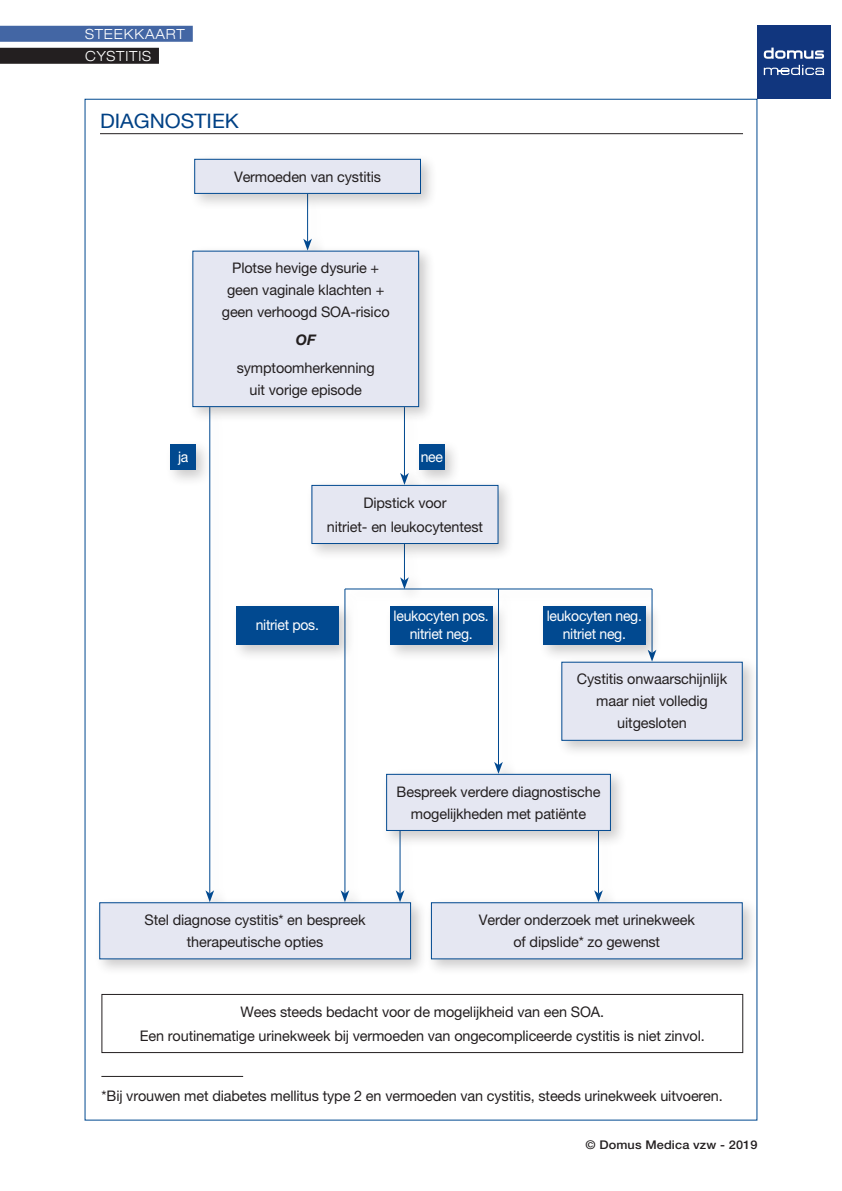
<style>
.page{position:relative;width:842px;height:1191px;background:#fff}
.page>*{position:absolute;margin:0;border:0;box-sizing:border-box;transform-origin:0 0}
.Titel_0{font:20px "Helvetica Neue LT Pro";color:#014185;scale:1.05 1}
.Body{font:14.6px/22px "Helvetica Neue LT Pro";letter-spacing:-.01em;color:#231f20;text-align:center}
.Body-2{font:14.6px "Helvetica Neue LT Pro";letter-spacing:-.02em;color:#fff;scale:.96 1}
.Body-3{font:italic 700 14.6px "Helvetica Neue LT Pro";color:#231f20}
.t1{font:300 expanded 14px/22px "Helvetica Neue LT Pro";letter-spacing:.06em;color:#fff;scale:.95 1}
.t2{font:500 12px "Helvetica Neue LT Pro";letter-spacing:.01em;color:#231f20;scale:1.06 1}
</style>
<div class="page">
<div style="left:0;top:26px;width:193px;height:16px;background:#4366a4"></div>
<div style="left:0;top:48px;width:159px;height:16px;background:#231f20"></div>
<div style="left:757px;top:26px;width:74px;height:73px;background:#11367e"></div>
<svg style="left:764px;top:48px;width:60px;height:11px"></svg>
<svg style="left:764px;top:65px;width:60px;height:10px"></svg>
<hr style="left:307px;top:194px;width:1px;height:48px;background:#014990">
<svg style="left:303px;top:239px;width:9px;height:6px"></svg>
<hr style="left:209px;top:407px;width:1px;height:486px;background:#014990">
<svg style="left:205px;top:890px;width:9px;height:7px"></svg>
<hr style="left:404px;top:407px;width:1px;height:69px;background:#014990">
<svg style="left:400px;top:473px;width:9px;height:6px"></svg>
<hr style="left:345px;top:588px;width:307px;height:1px;background:#014990">
<div style="left:490px;top:586px;width:28px;height:202px;background:#fefefe"></div>
<hr style="left:498px;top:589px;width:1px;height:176px;background:#014990">
<svg style="left:494px;top:762px;width:9px;height:6px"></svg>
<div style="left:337px;top:586px;width:28px;height:331px;background:#fefefe"></div>
<hr style="left:345px;top:589px;width:1px;height:304px;background:#014990">
<svg style="left:341px;top:890px;width:8px;height:7px"></svg>
<hr style="left:400px;top:831px;width:1px;height:62px;background:#014990">
<svg style="left:396px;top:890px;width:8px;height:7px"></svg>
<hr style="left:598px;top:831px;width:1px;height:62px;background:#014990">
<svg style="left:594px;top:890px;width:9px;height:7px"></svg>
<div style="left:396px;top:541px;width:28px;height:62px;background:#fdfdfd"></div>
<hr style="left:404px;top:544px;width:1px;height:36px;background:#014990">
<svg style="left:400px;top:577px;width:9px;height:12px"></svg>
<div style="left:187px;top:245px;width:248px;height:179px;background:#231f20;opacity:.23"></div>
<div style="left:193px;top:251px;width:226px;height:155px;background:#e5e7f2"></div>
<div style="left:192px;top:251px;width:227px;height:156px;border:1px solid #014990"></div>
<div style="left:189px;top:153px;width:248px;height:57px;background:#231f20;opacity:.23"></div>
<div style="left:195px;top:159px;width:225px;height:34px;background:#e5e7f2"></div>
<div style="left:194px;top:159px;width:227px;height:35px;border:1px solid #014990"></div>
<div style="left:306px;top:479px;width:209px;height:82px;background:#231f20;opacity:.23"></div>
<div style="left:312px;top:485px;width:186px;height:58px;background:#e5e7f2"></div>
<div style="left:311px;top:485px;width:187px;height:59px;border:1px solid #014990"></div>
<div style="left:556px;top:656px;width:203px;height:101px;background:#231f20;opacity:.23"></div>
<div style="left:562px;top:662px;width:180px;height:78px;background:#e5e7f2"></div>
<div style="left:561px;top:661px;width:182px;height:80px;border:1px solid #014990"></div>
<div style="left:381px;top:768px;width:247px;height:79px;background:#231f20;opacity:.23"></div>
<div style="left:387px;top:774px;width:223px;height:56px;background:#e5e7f2"></div>
<div style="left:386px;top:774px;width:225px;height:57px;border:1px solid #014990"></div>
<div style="left:94px;top:897px;width:334px;height:79px;background:#231f20;opacity:.23"></div>
<div style="left:100px;top:902px;width:311px;height:57px;background:#e5e7f2"></div>
<div style="left:99px;top:902px;width:312px;height:57px;border:1px solid #014990"></div>
<div style="left:426px;top:897px;width:334px;height:79px;background:#231f20;opacity:.23"></div>
<div style="left:431px;top:902px;width:311px;height:57px;background:#e5e7f2"></div>
<div style="left:431px;top:902px;width:312px;height:57px;border:1px solid #014990"></div>
<div style="left:102px;top:994px;width:641px;height:58px;border:1px solid #231f20"></div>
<hr style="left:652px;top:589px;width:1px;height:64px;background:#014990">
<div style="left:414px;top:439px;width:47px;height:48px;background:#231f20;opacity:.23"></div>
<div style="left:419px;top:444px;width:26px;height:26px;background:#014990"></div>
<div style="left:165px;top:439px;width:48px;height:48px;background:#231f20;opacity:.23"></div>
<div style="left:171px;top:444px;width:25px;height:26px;background:#014990"></div>
<div style="left:538px;top:601px;width:124px;height:60px;background:#231f20;opacity:.23"></div>
<div style="left:543px;top:607px;width:102px;height:38px;background:#014990"></div>
<div style="left:231px;top:601px;width:124px;height:60px;background:#231f20;opacity:.23"></div>
<div style="left:236px;top:607px;width:102px;height:38px;background:#014990"></div>
<div style="left:385px;top:601px;width:124px;height:60px;background:#231f20;opacity:.23"></div>
<div style="left:390px;top:607px;width:102px;height:38px;background:#014990"></div>
<hr style="left:101px;top:1076px;width:142px;height:1px;background:#231f20">
<hr style="left:100px;top:133px;width:643px;height:1px;background:#231f20">
<p class="t1" style="left:85px;top:23px;width:107px">STEEKKAART<br>CYSTITIS</p>
<p class="Titel_0" style="left:100px;top:109px;width:134px">DIAGNOSTIEK</p>
<p class="Body" style="left:234px;top:165px;width:149px">Vermoeden van cystitis</p>
<p class="Body" style="left:232px;top:257px;width:149px">Plotse hevige dysurie +</p>
<p class="Body" style="left:227px;top:279px;width:159px">geen vaginale klachten +</p>
<p class="Body" style="left:222px;top:301px;width:169px">geen verhoogd SOA-risico</p>
<p class="Body-3" style="left:296px;top:331px;width:21px">OF</p>
<p class="Body" style="left:237px;top:356px;width:139px">symptoomherkenning uit vorige episode</p>
<p class="Body-2" style="left:178px;top:447px;width:12px">ja</p>
<p class="Body-2" style="left:421px;top:447px;width:25px">nee</p>
<p class="Body" style="left:327px;top:490px;width:158px;line-height:24px">Dipstick voor<br>nitriet- en leukocytentest</p>
<p class="Body-2" style="left:256px;top:616px;width:67px">nitriet pos.</p>
<p class="Body-2" style="left:394px;top:607px;width:101px">leukocyten pos.</p>
<p class="Body-2" style="left:410px;top:625px;width:67px">nitriet neg.</p>
<p class="Body-2" style="left:547px;top:607px;width:101px">leukocyten neg.</p>
<p class="Body-2" style="left:563px;top:625px;width:67px">nitriet neg.</p>
<p class="Body" style="left:577px;top:668px;width:152px">Cystitis onwaarschijnlijk maar niet volledig uitgesloten</p>
<p class="Body" style="left:397px;top:780px;width:205px">Bespreek verdere diagnostische mogelijkheden met patiënte</p>
<p class="Body" style="left:145px;top:908px;width:223px">Stel diagnose cystitis* en bespreek therapeutische opties</p>
<p class="Body" style="left:479px;top:908px;width:218px">Verder onderzoek met urinekweek of dipslide* zo gewenst</p>
<p class="Body" style="left:241px;top:1000px;width:365px">Wees steeds bedacht voor de mogelijkheid van een SOA.</p>
<p class="Body" style="left:140px;top:1024px;width:566px">Een routinematige urinekweek bij vermoeden van ongecompliceerde cystitis is niet zinvol.</p>
<p class="Body" style="left:102px;top:1084px;width:623px">*Bij vrouwen met diabetes mellitus type 2 en vermoeden van cystitis, steeds urinekweek uitvoeren.</p>
<p class="t2" style="left:585px;top:1137px;width:164px">© Domus Medica vzw - 2019</p>
</div>
